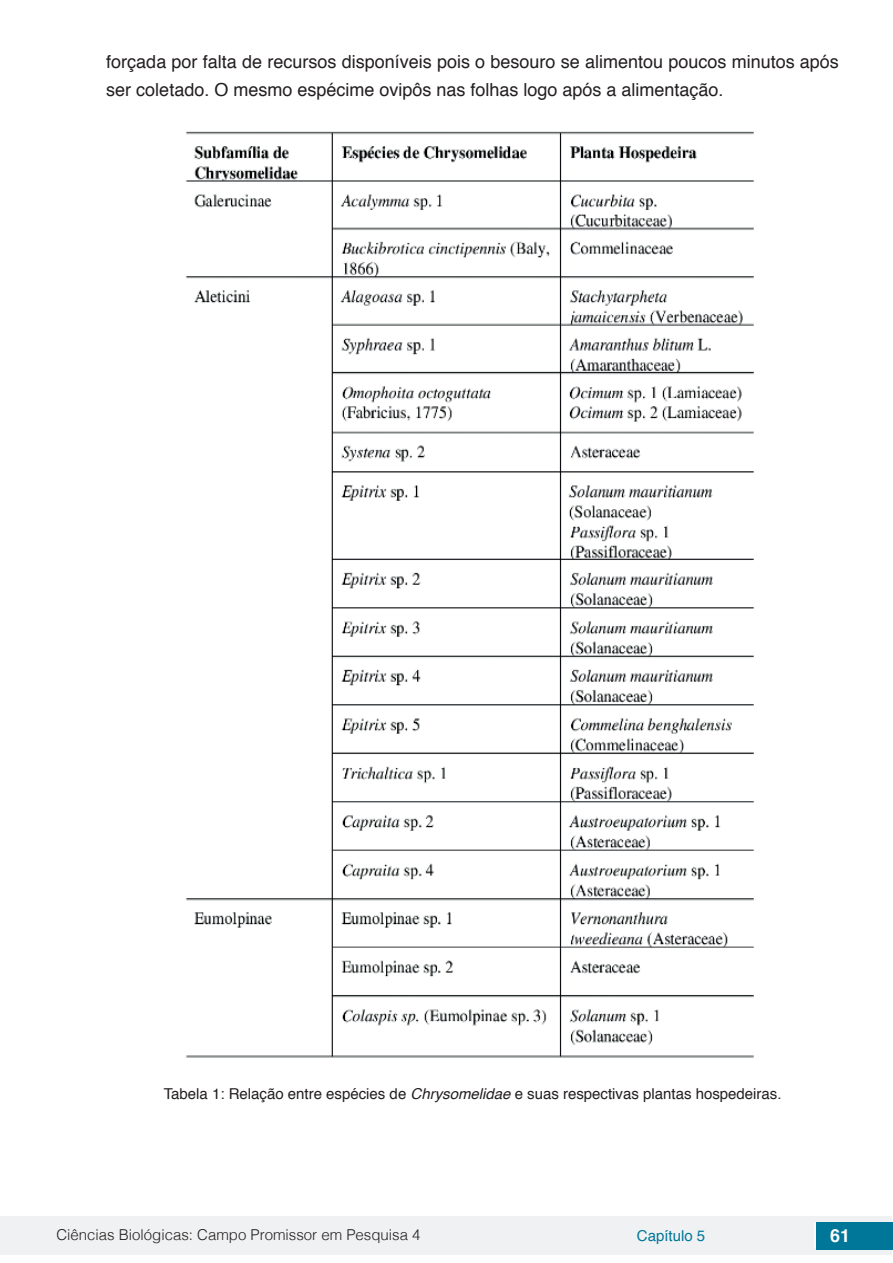
<style>
.page{position:relative;width:893px;height:1263px;background:#fff}
.page>*{position:absolute;margin:0;border:0;box-sizing:border-box;transform-origin:0 0}
.t1{font:18px/28.5px "Helvetica";color:#231f20}
.t2{font:700 18px "Helvetica";color:#fff}
.t3{font:15px "Helvetica";color:#231f20}
.t4{font:300 15px "Helvetica";color:#231f20}
.t5{font:15px "Helvetica";color:#007699}
.s1{font-style:italic}
</style>
<div class="page">
<div style="left:1px;top:1216px;width:891px;height:38px;background:#f0f1f2"></div>
<div style="left:816px;top:1222px;width:77px;height:27px;background:#007699"></div>
<svg style="left:815px;top:1224px;width:1px;height:24px"></svg>
<img style="left:185px;top:131px;width:569px;height:927px">
<p class="t1" style="left:106px;top:47px;width:734px">forçada por falta de recursos disponíveis pois o besouro se alimentou poucos minutos após ser coletado. O mesmo espécime ovipôs nas folhas logo após a alimentação.</p>
<p class="t3" style="left:164px;top:1082px;width:619px">Tabela 1: Relação entre espécies de <span class="s1">Chrysomelidae</span> e suas respectivas plantas hospedeiras.</p>
<p class="t4" style="left:56px;top:1222px;width:366px">Ciências Biológicas: Campo Promissor em Pesquisa 4</p>
<p class="t5" style="left:637px;top:1224px;width:70px">Capítulo 5</p>
<p class="t2" style="left:830px;top:1221px;width:22px">61</p>
</div>
